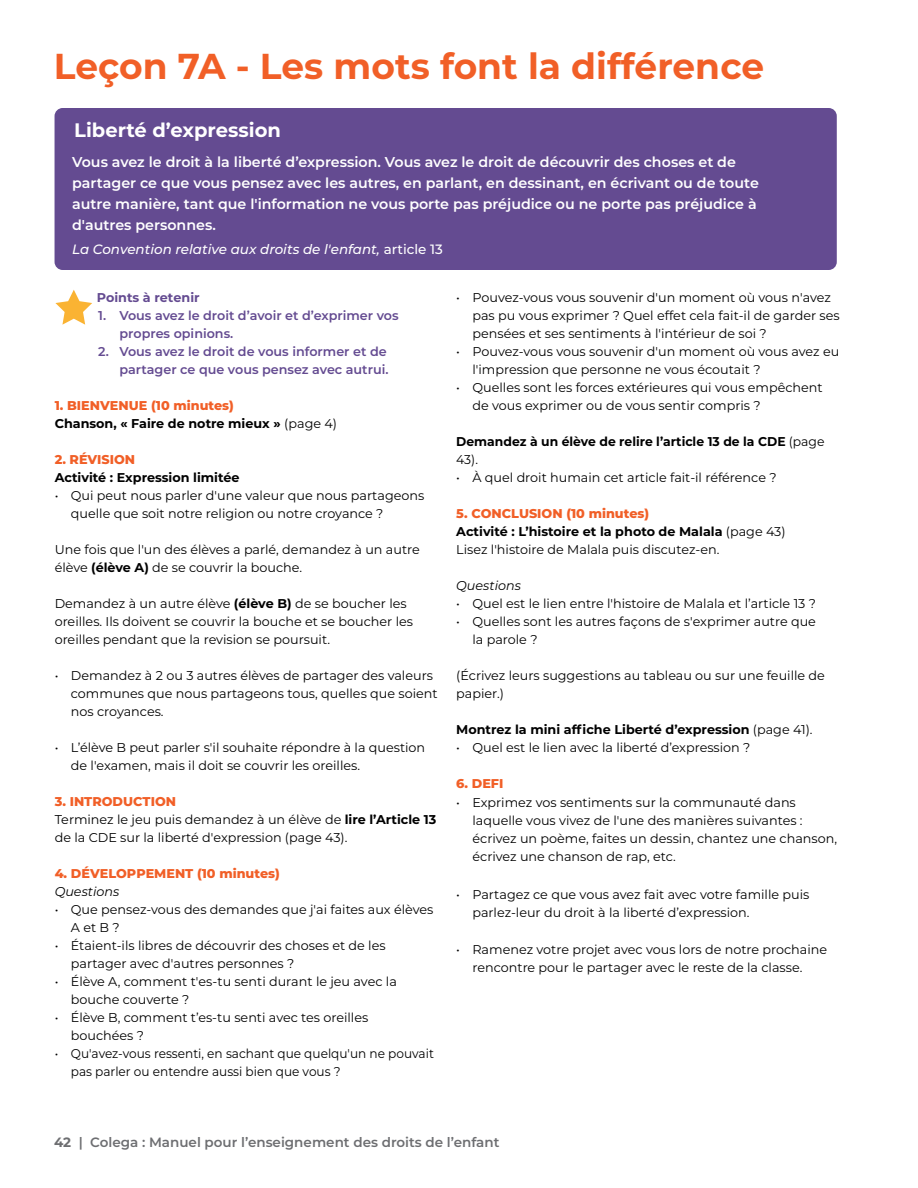
<style>
.page{position:relative;width:918px;height:1188px;background:#fff}
.page>*{position:absolute;margin:0;border:0;box-sizing:border-box;transform-origin:0 0}
.t1{font:700 36px "Montserrat";color:#f15f27}
.t2{font:700 19.5px "Montserrat";color:#fff}
.t3{font:600 14.25px/21px "Montserrat";color:#fff}
.t4{font:600 13.5px "Montserrat";color:#6d6e71}
.t5{font:italic 500 13.5px "Montserrat";color:#fff}
.t6{font:12.75px/18px "Montserrat";color:#000}
.t7{font:700 12.75px/18px "Montserrat";color:#000}
.t8{font:600 12.75px/18px "Montserrat";color:#644b91}
.t9{font:12.75px/18px "Montserrat";color:#000;scale:.95 1}
.t10{font:800 12.75px "Montserrat";color:#f15f27}
.t11{font:italic 12.75px "Montserrat";color:#000}
.t12{font:700 12.75px "Montserrat";color:#644b91}
.s1{font-style:normal}
.s2{font-weight:800;color:#f15f27}
.s3{font-weight:400}
.s4{font-weight:700}
</style>
<div class="page">
<svg style="left:55px;top:290px;width:37px;height:35px"></svg>
<div style="left:55px;top:108px;width:782px;height:162px;background:#644b91;border-radius:8px"></div>
<h1 class="t1" style="left:54px;top:41px;width:712px">Leçon 7A - Les mots font la différence</h1>
<h2 class="t2" style="left:74px;top:116px;width:208px">Liberté d’expression</h2>
<p class="t3" style="left:72px;top:151px;width:688px">Vous avez le droit à la liberté d’expression. Vous avez le droit de découvrir des choses et de partager ce que vous pensez avec les autres, en parlant, en dessinant, en écrivant ou de toute autre manière, tant que l'information ne vous porte pas préjudice ou ne porte pas préjudice à d'autres personnes.</p>
<p class="t5" style="left:72px;top:240px;width:372px">La Convention relative aux droits de l'enfant, <span class="s1">article 13</span></p>
<p class="t12" style="left:97px;top:288px;width:105px">Points à retenir</p>
<p class="t8" style="left:119px;top:306px;width:281px;text-indent:-21px">1. Vous avez le droit d’avoir et d’exprimer vos propres opinions.</p>
<p class="t8" style="left:98px;top:342px;width:292px;text-align:right">2. Vous avez le droit de vous informer et de partager ce que vous pensez avec autrui.</p>
<p class="t7" style="left:55px;top:396px;width:284px"><span class="s2">1. BIENVENUE (10 minutes)<br></span>Chanson, « Faire de notre mieux » <span class="s3">(page 4)</span></p>
<p class="t10" style="left:55px;top:450px;width:82px">2. RÉVISION</p>
<p class="t7" style="left:55px;top:468px;width:186px">Activité : Expression limitée</p>
<p class="t6" style="left:71px;top:486px;width:355px;text-indent:-16px">• Qui peut nous parler d'une valeur que nous partageons quelle que soit notre religion ou notre croyance ?</p>
<p class="t6" style="left:55px;top:540px;width:367px">Une fois que l'un des élèves a parlé, demandez à un autre élève <span class="s4">(élève A)</span> de se couvrir la bouche.</p>
<p class="t6" style="left:55px;top:594px;width:360px">Demandez à un autre élève <span class="s4">(élève B)</span> de se boucher les oreilles. Ils doivent se couvrir la bouche et se boucher les oreilles pendant que la revision se poursuit.</p>
<p class="t6" style="left:71px;top:666px;width:368px;text-indent:-16px">• Demandez à 2 ou 3 autres élèves de partager des valeurs communes que nous partageons tous, quelles que soient nos croyances.</p>
<p class="t6" style="left:71px;top:738px;width:356px;text-indent:-16px">• L’élève B peut parler s'il souhaite répondre à la question de l'examen, mais il doit se couvrir les oreilles.</p>
<p class="t6" style="left:55px;top:792px;width:383px"><span class="s2">3. INTRODUCTION<br></span>Terminez le jeu puis demandez à un élève de <span class="s4">lire l’Article 13 </span>de la CDE sur la liberté d'expression (page 43).</p>
<p class="t10" style="left:55px;top:864px;width:227px">4. DÉVELOPPEMENT (10 minutes)</p>
<p class="t11" style="left:55px;top:883px;width:66px">Questions</p>
<p class="t6" style="left:71px;top:900px;width:364px;text-indent:-16px">• Que pensez-vous des demandes que j'ai faites aux élèves<br>A et B ?</p>
<p class="t6" style="left:71px;top:936px;width:316px;text-indent:-16px">• Étaient-ils libres de découvrir des choses et de les partager avec d'autres personnes ?</p>
<p class="t6" style="left:71px;top:972px;width:327px;text-indent:-16px">• Élève A, comment t'es-tu senti durant le jeu avec la bouche couverte ?</p>
<p class="t6" style="left:71px;top:1008px;width:299px;text-indent:-16px">• Élève B, comment t’es-tu senti avec tes oreilles bouchées ?</p>
<p class="t9" style="left:71px;top:1044px;width:384px;text-indent:-16px">• Qu'avez-vous ressenti, en sachant que quelqu'un ne pouvait pas parler ou entendre aussi bien que vous ?</p>
<p class="t6" style="left:473px;top:288px;width:369px;text-indent:-16px">• Pouvez-vous vous souvenir d'un moment où vous n'avez pas pu vous exprimer ? Quel effet cela fait-il de garder ses pensées et ses sentiments à l'intérieur de soi ?</p>
<p class="t6" style="left:473px;top:342px;width:368px;text-indent:-16px">• Pouvez-vous vous souvenir d'un moment où vous avez eu l'impression que personne ne vous écoutait ?</p>
<p class="t6" style="left:473px;top:378px;width:352px;text-indent:-16px">• Quelles sont les forces extérieures qui vous empêchent de vous exprimer ou de vous sentir compris ?</p>
<p class="t7" style="left:456px;top:432px;width:370px">Demandez à un élève de relire l’article 13 de la CDE <span class="s3">(page<br>43).</span></p>
<p class="t6" style="left:456px;top:468px;width:322px">• À quel droit humain cet article fait-il référence ?</p>
<p class="t6" style="left:456px;top:504px;width:331px"><span class="s2">5. CONCLUSION (10 minutes)<br></span><span class="s4">Activité : L’histoire et la photo de Malala</span> (page 43)<br>Lisez l'histoire de Malala puis discutez-en.</p>
<p class="t11" style="left:456px;top:576px;width:66px">Questions</p>
<p class="t6" style="left:456px;top:594px;width:361px">• Quel est le lien entre l'histoire de Malala et l’article 13 ?</p>
<p class="t6" style="left:473px;top:612px;width:345px;text-indent:-16px">• Quelles sont les autres façons de s'exprimer autre que la parole ?</p>
<p class="t6" style="left:456px;top:666px;width:370px">(Écrivez leurs suggestions au tableau ou sur une feuille de papier.)</p>
<p class="t7" style="left:456px;top:720px;width:358px">Montrez la mini affiche Liberté d’expression <span class="s3">(page 41).</span></p>
<p class="t6" style="left:456px;top:738px;width:296px">• Quel est le lien avec la liberté d’expression ?</p>
<p class="t10" style="left:456px;top:774px;width:49px">6. DEFI</p>
<p class="t6" style="left:473px;top:793px;width:366px;text-indent:-16px">• Exprimez vos sentiments sur la communauté dans laquelle vous vivez de l'une des manières suivantes : écrivez un poème, faites un dessin, chantez une chanson, écrivez une chanson de rap, etc.</p>
<p class="t6" style="left:473px;top:885px;width:338px;text-indent:-16px">• Partagez ce que vous avez fait avec votre famille puis parlez-leur du droit à la liberté d’expression.</p>
<p class="t6" style="left:473px;top:940px;width:356px;text-indent:-16px">• Ramenez votre projet avec vous lors de notre prochaine rencontre pour le partager avec le reste de la classe.</p>
<p class="t4" style="left:54px;top:1133px;width:447px"><span class="s4">42</span> | Colega : Manuel pour l’enseignement des droits de l’enfant</p>
</div>
